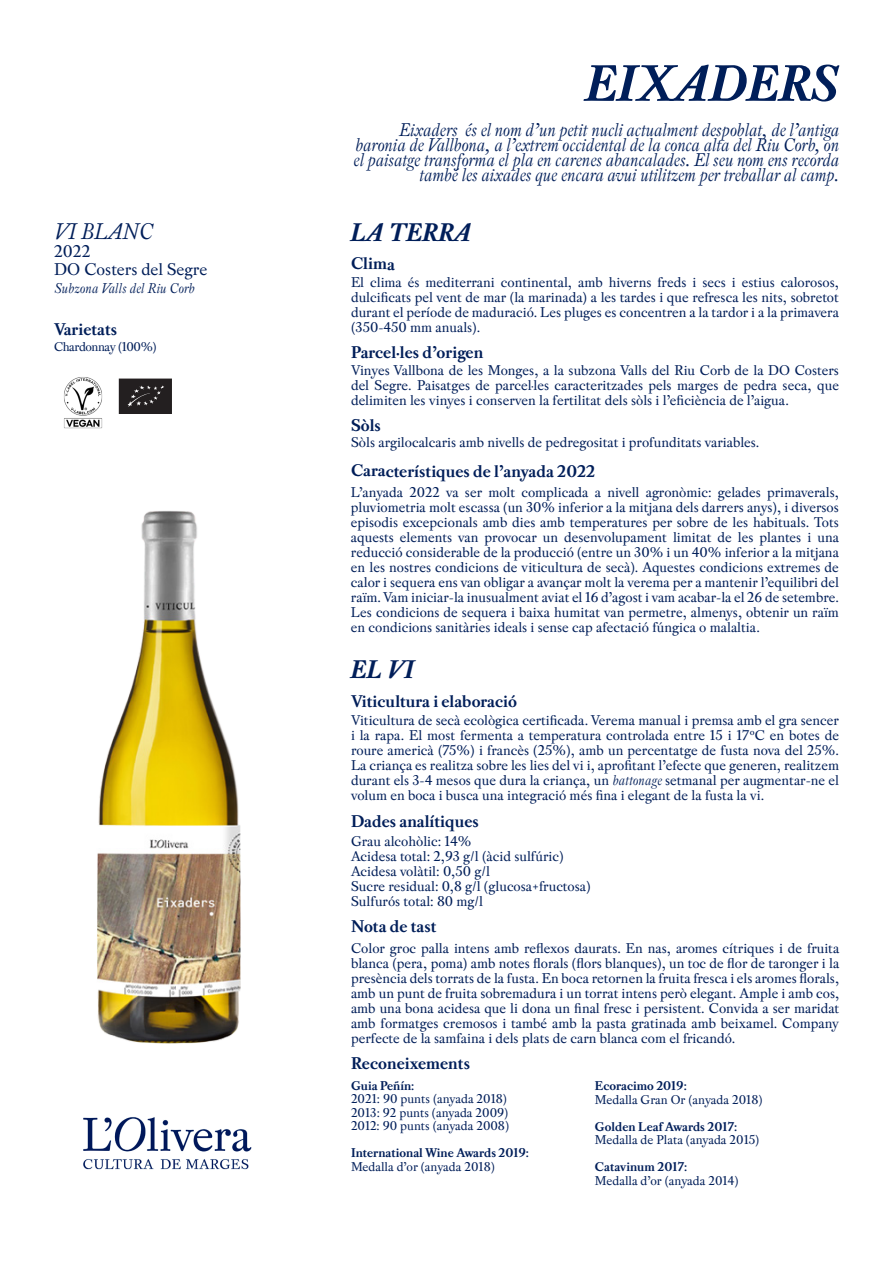
<style>
.page{position:relative;width:893px;height:1263px;background:#fff}
.page>*{position:absolute;margin:0;border:0;box-sizing:border-box;transform-origin:0 0}
.t1{font:italic 700 54px "Pradell";color:#001e59}
.t2{font:italic 700 27px "Pradell";color:#001e59}
.t3{font:italic 24px "Pradell";color:#001e59}
.t4{font:italic 19.5px/15px "Pradell";letter-spacing:-.01em;color:#001e59;text-align:right}
.t5{font:700 18px "Pradell";color:#001e59}
.t6{font:18px/18px "Pradell";color:#001e59}
.t7{font:15px/15px "Pradell";color:#001e59;text-align:justify}
.t8{font:italic 15px "Pradell";color:#001e59}
.t9{font:13.5px/13.5px "Pradell";color:#001e59}
.t10{font:700 13.5px "Pradell";color:#001e59}
.t11{font:13.5px "Pradell";letter-spacing:-.03em;color:#001e59}
.s1{font-style:italic}
</style>
<div class="page">
<img style="left:97px;top:511px;width:144px;height:533px">
<svg style="left:119px;top:379px;width:53px;height:35px;background:#2c2829"></svg>
<img style="left:83px;top:1117px;width:169px;height:53px">
<img style="left:64px;top:377px;width:39px;height:52px">
<h3 class="t3" style="left:54px;top:218px;width:100px">VI BLANC</h3>
<p class="t6" style="left:54px;top:242px;width:155px">2022<br>DO Costers del Segre</p>
<p class="t8" style="left:54px;top:280px;width:142px">Subzona Valls del Riu Corb</p>
<p class="t5" style="left:54px;top:319px;width:65px">Varietats</p>
<p class="t11" style="left:54px;top:338px;width:104px">Chardonnay (100%)</p>
<h1 class="t1" style="left:586px;top:52px;width:254px">EIXADERS</h1>
<p class="t4" style="left:353px;top:122px;width:487px">Eixaders és el nom d’un petit nucli actualment despoblat, de l’antiga baronia de Vallbona, a l’extrem occidental de la conca alta del Riu Corb, on el paisatge transforma el pla en carenes abancalades. El seu nom ens recorda també les aixades que encara avui utilitzem per treballar al camp.</p>
<h2 class="t2" style="left:351px;top:217px;width:122px">LA TERRA</h2>
<p class="t5" style="left:351px;top:253px;width:45px">Clima</p>
<p class="t7" style="left:351px;top:274px;width:489px">El clima és mediterrani continental, amb hiverns freds i secs i estius calorosos, dulcificats pel vent de mar (la marinada) a les tardes i que refresca les nits, sobretot durant el període de maduració. Les pluges es concentren a la tardor i a la primavera (350-450 mm anuals).</p>
<p class="t5" style="left:351px;top:341px;width:134px">Parcel·les d’origen</p>
<p class="t7" style="left:351px;top:362px;width:489px">Vinyes Vallbona de les Monges, a la subzona Valls del Riu Corb de la DO Costers del Segre. Paisatges de parcel·les caracteritzades pels marges de pedra seca, que delimiten les vinyes i conserven la fertilitat dels sòls i l’eficiència de l’aigua.</p>
<p class="t5" style="left:351px;top:415px;width:31px">Sòls</p>
<p class="t7" style="left:351px;top:434px;width:410px">Sòls argilocalcaris amb nivells de pedregositat i profunditats variables.</p>
<p class="t7" style="left:351px;top:484px;width:489px">L’anyada 2022 va ser molt complicada a nivell agronòmic: gelades primaverals, pluviometria molt escassa (un 30% inferior a la mitjana dels darrers anys), i diversos episodis excepcionals amb dies amb temperatures per sobre de les habituals. Tots aquests elements van provocar un desenvolupament limitat de les plantes i una reducció considerable de la producció (entre un 30% i un 40% inferior a la mitjana en les nostres condicions de viticultura de secà). Aquestes condicions extremes de calor i sequera ens van obligar a avançar molt la verema per a mantenir l’equilibri del raïm. Vam iniciar-la inusualment aviat el 16 d’agost i vam acabar-la el 26 de setembre.<br>Les condicions de sequera i baixa humitat van permetre, almenys, obtenir un raïm en condicions sanitàries ideals i sense cap afectació fúngica o malaltia.</p>
<p class="t5" style="left:351px;top:461px;width:246px">Característiques de l’anyada 2022</p>
<h2 class="t2" style="left:351px;top:653px;width:65px">EL VI</h2>
<p class="t5" style="left:351px;top:690px;width:168px">Viticultura i elaboració</p>
<p class="t7" style="left:351px;top:712px;width:489px">Viticultura de secà ecològica certificada. Verema manual i premsa amb el gra sencer i la rapa. El most fermenta a temperatura controlada entre 15 i 17ºC en botes de roure americà (75%) i francès (25%), amb un percentatge de fusta nova del 25%.<br>La criança es realitza sobre les lies del vi i, aprofitant l’efecte que generen, realitzem durant els 3-4 mesos que dura la criança, un <span class="s1">battonage</span> setmanal per augmentar-ne el volum en boca i busca una integració més fina i elegant de la fusta la vi.</p>
<p class="t7" style="left:351px;top:833px;width:241px;text-align:left">Grau alcohòlic: 14%<br>Acidesa total: 2,93 g/l (àcid sulfúric)<br>Acidesa volàtil: 0,50 g/l<br>Sucre residual: 0,8 g/l (glucosa+fructosa)<br>Sulfurós total: 80 mg/l</p>
<p class="t7" style="left:351px;top:941px;width:490px">Color groc palla intens amb reflexos daurats. En nas, aromes cítriques i de fruita blanca (pera, poma) amb notes florals (flors blanques), un toc de flor de taronger i la presència dels torrats de la fusta. En boca retornen la fruita fresca i els aromes florals, amb un punt de fruita sobremadura i un torrat intens però elegant. Ample i amb cos, amb una bona acidesa que li dona un final fresc i persistent. Convida a ser maridat amb formatges cremosos i també amb la pasta gratinada amb beixamel. Company perfecte de la samfaina i dels plats de carn blanca com el fricandó.</p>
<p class="t5" style="left:351px;top:811px;width:129px">Dades analítiques</p>
<p class="t5" style="left:351px;top:916px;width:87px">Nota de tast</p>
<p class="t5" style="left:351px;top:1052px;width:121px">Reconeixements</p>
<p class="t10" style="left:351px;top:1077px;width:65px">Guia Peñín:</p>
<p class="t9" style="left:351px;top:1092px;width:160px">2021: 90 punts (anyada 2018)<br>2013: 92 punts (anyada 2009)<br>2012: 90 punts (anyada 2008)</p>
<p class="t10" style="left:351px;top:1145px;width:180px">International Wine Awards 2019:</p>
<p class="t9" style="left:351px;top:1159px;width:145px">Medalla d’or (anyada 2018)</p>
<p class="t10" style="left:595px;top:1078px;width:93px">Ecoracimo 2019:</p>
<p class="t9" style="left:595px;top:1092px;width:169px">Medalla Gran Or (anyada 2018)</p>
<p class="t10" style="left:595px;top:1119px;width:144px">Golden Leaf Awards 2017:</p>
<p class="t9" style="left:595px;top:1133px;width:166px">Medalla de Plata (anyada 2015)</p>
<p class="t10" style="left:595px;top:1159px;width:94px">Catavinum 2017:</p>
<p class="t9" style="left:595px;top:1173px;width:145px">Medalla d’or (anyada 2014)</p>
</div>
